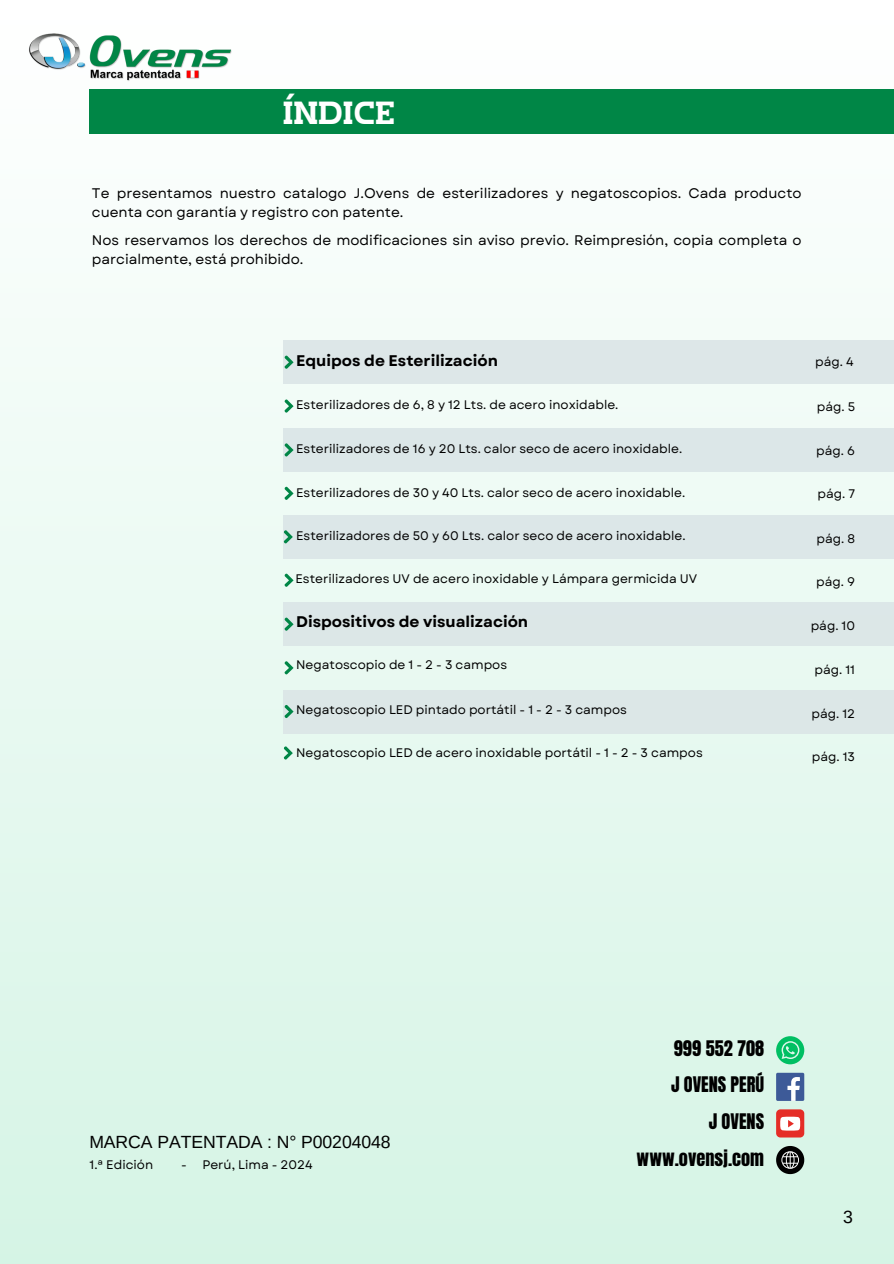
<style>
.page{position:relative;width:894px;height:1264px;background:#fff}
.page>*{position:absolute;margin:0;border:0;box-sizing:border-box;transform-origin:0 0}
.t1{font:31.95px "Flatory Slab 700";color:#fff}
.t2{font:18.3px "Anton";color:#000}
.t3{font:17.55px "Arimo";letter-spacing:-.005em;color:#000}
.t4{font:700 15.45px "Garet";color:#000}
.t5{font:13.95px/19.2px "Garet";color:#000}
.t6{font:12.45px "Garet";color:#000}
</style>
<div class="page">
<div style="left:0;top:0;width:893px;height:1263px;background:linear-gradient(to bottom,#fff,#d5f4e5)"></div>
<div style="left:89px;top:89px;width:804px;height:44px;background:#008646"></div>
<img style="left:8px;top:25px;width:231px;height:64px">
<div style="left:283px;top:602px;width:610px;height:44px;background:#dbe6e7"></div>
<div style="left:283px;top:689px;width:610px;height:44px;background:#dbe6e7"></div>
<div style="left:283px;top:340px;width:610px;height:44px;background:#dbe6e7"></div>
<div style="left:283px;top:428px;width:610px;height:44px;background:#dbe6e7"></div>
<div style="left:283px;top:515px;width:610px;height:43px;background:#dbe6e7"></div>
<svg style="left:284px;top:355px;width:9px;height:14px"></svg>
<svg style="left:283px;top:572px;width:10px;height:15px"></svg>
<svg style="left:283px;top:398px;width:10px;height:15px"></svg>
<svg style="left:284px;top:617px;width:9px;height:14px"></svg>
<svg style="left:284px;top:443px;width:9px;height:14px"></svg>
<svg style="left:283px;top:660px;width:10px;height:15px"></svg>
<svg style="left:283px;top:486px;width:10px;height:14px"></svg>
<svg style="left:284px;top:705px;width:9px;height:13px"></svg>
<svg style="left:283px;top:530px;width:10px;height:14px"></svg>
<svg style="left:283px;top:745px;width:10px;height:15px"></svg>
<div style="left:775px;top:1072px;width:29px;height:28px;background:#3d5a98;border-radius:2px"></div>
<svg style="left:787px;top:1077px;width:12px;height:23px"></svg>
<div style="left:775px;top:1109px;width:29px;height:28px;background:#e52d27;border-radius:4px"></div>
<svg style="left:780px;top:1116px;width:20px;height:14px"></svg>
<svg style="left:775px;top:1036px;width:29px;height:28px"></svg>
<svg style="left:775px;top:1145px;width:29px;height:29px"></svg>
<p class="t1" style="left:283px;top:94px;width:114px">ÍNDICE</p>
<p class="t5" style="left:92px;top:183px;width:711px">Te presentamos nuestro catalogo J.Ovens de esterilizadores y negatoscopios. Cada producto cuenta con garantía y registro con patente.</p>
<p class="t5" style="left:92px;top:230px;width:711px">Nos reservamos los derechos de modificaciones sin aviso previo. Reimpresión, copia completa o parcialmente, está prohibido.</p>
<h1 class="t4" style="left:296px;top:349px;width:203px">Equipos de Esterilización</h1>
<p class="t6" style="left:815px;top:353px;width:40px">pág. 4</p>
<h5 class="t6" style="left:296px;top:395px;width:324px">Esterilizadores de 6, 8 y 12 Lts. de acero inoxidable.</h5>
<p class="t6" style="left:296px;top:439px;width:387px">Esterilizadores de 16 y 20 Lts. calor seco de acero inoxidable.</p>
<p class="t6" style="left:816px;top:397px;width:40px">pág. 5</p>
<p class="t6" style="left:816px;top:441px;width:40px">pág. 6</p>
<p class="t6" style="left:296px;top:483px;width:390px">Esterilizadores de 30 y 40 Lts. calor seco de acero inoxidable.</p>
<p class="t6" style="left:817px;top:485px;width:39px">pág. 7</p>
<p class="t6" style="left:296px;top:526px;width:391px">Esterilizadores de 50 y 60 Lts. calor seco de acero inoxidable.</p>
<p class="t6" style="left:816px;top:529px;width:40px">pág. 8</p>
<h5 class="t6" style="left:295px;top:570px;width:403px">Esterilizadores UV de acero inoxidable y Lámpara germicida UV</h5>
<p class="t6" style="left:816px;top:573px;width:40px">pág. 9</p>
<h4 class="t4" style="left:296px;top:610px;width:233px">Dispositivos de visualización</h4>
<p class="t6" style="left:810px;top:617px;width:46px">pág. 10</p>
<p class="t6" style="left:296px;top:655px;width:212px">Negatoscopio de 1 - 2 - 3 campos</p>
<p class="t6" style="left:814px;top:661px;width:42px">pág. 11</p>
<p class="t6" style="left:296px;top:700px;width:332px">Negatoscopio LED pintado portátil - 1 - 2 - 3 campos</p>
<p class="t6" style="left:296px;top:743px;width:408px">Negatoscopio LED de acero inoxidable portátil - 1 - 2 - 3 campos</p>
<p class="t6" style="left:811px;top:705px;width:45px">pág. 12</p>
<p class="t6" style="left:811px;top:748px;width:45px">pág. 13</p>
<p class="t3" style="left:89px;top:1132px;width:303px">MARCA PATENTADA : N° P00204048</p>
<p class="t6" style="left:90px;top:1155px;width:65px">1.ª Edición</p>
<p class="t6" style="left:181px;top:1155px;width:7px">-</p>
<h4 class="t6" style="left:202px;top:1155px;width:112px">Perú, Lima - 2024</h4>
<p class="t2" style="left:673px;top:1035px;width:92px">999 552 708</p>
<p class="t2" style="left:670px;top:1071px;width:95px">J OVENS PERÚ</p>
<p class="t2" style="left:708px;top:1108px;width:57px">J OVENS</p>
<p class="t2" style="left:636px;top:1144px;width:129px">www.ovensj.com</p>
<p class="t3" style="left:842px;top:1207px;width:11px">3</p>
</div>
